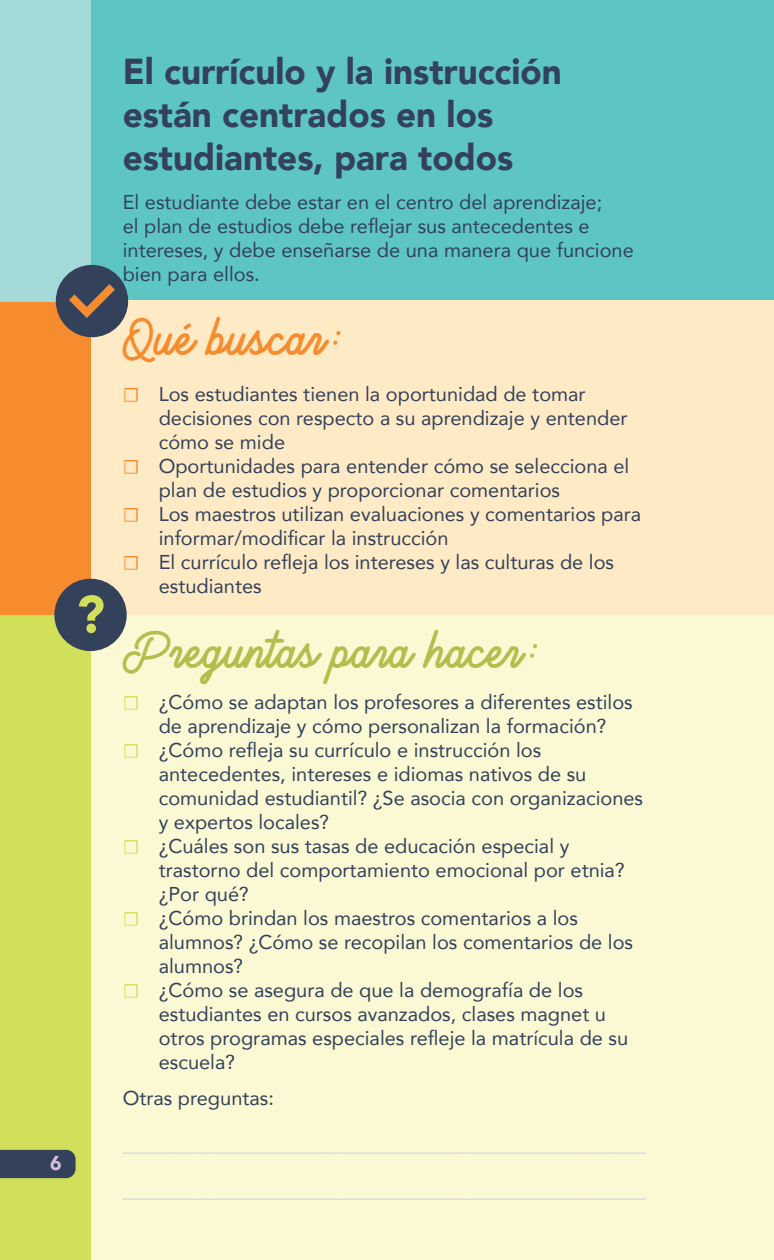
<style>
.page{position:relative;width:774px;height:1260px;background:#fff}
.page>*{position:absolute;margin:0;border:0;box-sizing:border-box;transform-origin:0 0}
.t1{font:900 52px "Avenir";color:#d1df5b}
.t2{font:43.4px "Brandon Smith";color:#b2bf4e}
.t3{font:43.4px "Brandon Smith";color:#f68c2e}
.t4{font:900 36px/43.2px "Avenir";color:#33415b}
.t5{font:24px/46px "Avenir";color:#dcdddf}
.t6{font:20px/24px "Avenir";color:#33415b}
.t7{font:900 20px "Avenir";color:#d8bfdb}
.s1{font-family:"Minion Pro";color:#f68c2e}
.s2{font-family:"Minion Pro";color:#d1df5b}
</style>
<div class="page">
<div style="left:18px;top:615px;width:756px;height:645px;background:#fbf9d3"></div>
<div style="left:18px;top:300px;width:756px;height:315px;background:#feeac5"></div>
<div style="left:0;top:615px;width:91px;height:645px;background:#d1df5b"></div>
<div style="left:0;top:301px;width:91px;height:314px;background:#f68c2e"></div>
<div style="left:18px;top:0;width:756px;height:300px;background:#5dc5c3"></div>
<div style="left:0;top:0;width:91px;height:301px;background:#a3dad8"></div>
<div style="left:54px;top:579px;width:73px;height:72px;background:#33415b;border-radius:50%"></div>
<div style="left:56px;top:265px;width:72px;height:72px;background:#33415b;border-radius:50%"></div>
<svg style="left:69px;top:284px;width:46px;height:34px"></svg>
<div style="left:0;top:1150px;width:76px;height:28px;background:#33415b"></div>
<h1 class="t1" style="left:76px;top:570px;width:30px">?</h1>
<p class="t7" style="left:50px;top:1146px;width:13px">6</p>
<h3 class="t4" style="left:123px;top:49px;width:441px">El currículo y la instrucción están centrados en los estudiantes, para todos</h3>
<p class="t6" style="left:123px;top:190px;width:513px">El estudiante debe estar en el centro del aprendizaje;<br>el plan de estudios debe reflejar sus antecedentes e intereses, y debe enseñarse de una manera que funcione bien para ellos.</p>
<h2 class="t3" style="left:123px;top:305px;width:222px">Qué buscar:</h2>
<p class="t6" style="left:123px;top:381px;width:464px"><span class="s1">☐</span> Los estudiantes tienen la oportunidad de tomar</p>
<p class="t6" style="left:159px;top:405px;width:470px">decisiones con respecto a su aprendizaje y entender</p>
<p class="t6" style="left:159px;top:429px;width:128px">cómo se mide</p>
<p class="t6" style="left:123px;top:453px;width:508px"><span class="s1">☐</span> Oportunidades para entender cómo se selecciona el</p>
<p class="t6" style="left:159px;top:477px;width:403px">plan de estudios y proporcionar comentarios</p>
<p class="t6" style="left:123px;top:501px;width:520px"><span class="s1">☐</span> Los maestros utilizan evaluaciones y comentarios para</p>
<p class="t6" style="left:159px;top:525px;width:291px">informar/modificar la instrucción</p>
<p class="t6" style="left:123px;top:549px;width:493px"><span class="s1">☐</span> El currículo refleja los intereses y las culturas de los</p>
<p class="t6" style="left:159px;top:573px;width:105px">estudiantes</p>
<h2 class="t2" style="left:123px;top:618px;width:419px">Preguntas para hacer:</h2>
<p class="t6" style="left:123px;top:689px;width:512px"><span class="s2">☐</span> ¿Cómo se adaptan los profesores a diferentes estilos</p>
<p class="t6" style="left:159px;top:713px;width:449px">de aprendizaje y cómo personalizan la formación?</p>
<p class="t6" style="left:123px;top:737px;width:420px"><span class="s2">☐</span> ¿Cómo refleja su currículo e instrucción los</p>
<p class="t6" style="left:159px;top:761px;width:429px">antecedentes, intereses e idiomas nativos de su</p>
<p class="t6" style="left:159px;top:785px;width:486px">comunidad estudiantil? ¿Se asocia con organizaciones</p>
<p class="t6" style="left:159px;top:809px;width:172px">y expertos locales?</p>
<p class="t6" style="left:123px;top:833px;width:448px"><span class="s2">☐</span> ¿Cuáles son sus tasas de educación especial y</p>
<p class="t6" style="left:159px;top:857px;width:467px">trastorno del comportamiento emocional por etnia?</p>
<p class="t6" style="left:159px;top:881px;width:92px">¿Por qué?</p>
<p class="t6" style="left:123px;top:905px;width:457px"><span class="s2">☐</span> ¿Cómo brindan los maestros comentarios a los</p>
<p class="t6" style="left:159px;top:929px;width:476px">alumnos? ¿Cómo se recopilan los comentarios de los</p>
<p class="t6" style="left:159px;top:953px;width:86px">alumnos?</p>
<p class="t6" style="left:123px;top:977px;width:462px"><span class="s2">☐</span> ¿Cómo se asegura de que la demografía de los</p>
<p class="t6" style="left:159px;top:1001px;width:449px">estudiantes en cursos avanzados, clases magnet u</p>
<p class="t6" style="left:159px;top:1025px;width:471px">otros programas especiales refleje la matrícula de su</p>
<p class="t6" style="left:159px;top:1049px;width:78px">escuela?</p>
<p class="t6" style="left:123px;top:1085px;width:153px">Otras preguntas:</p>
<p class="t5" style="left:123px;top:1119px;width:525px">_____________________________________________ _____________________________________________</p>
</div>
